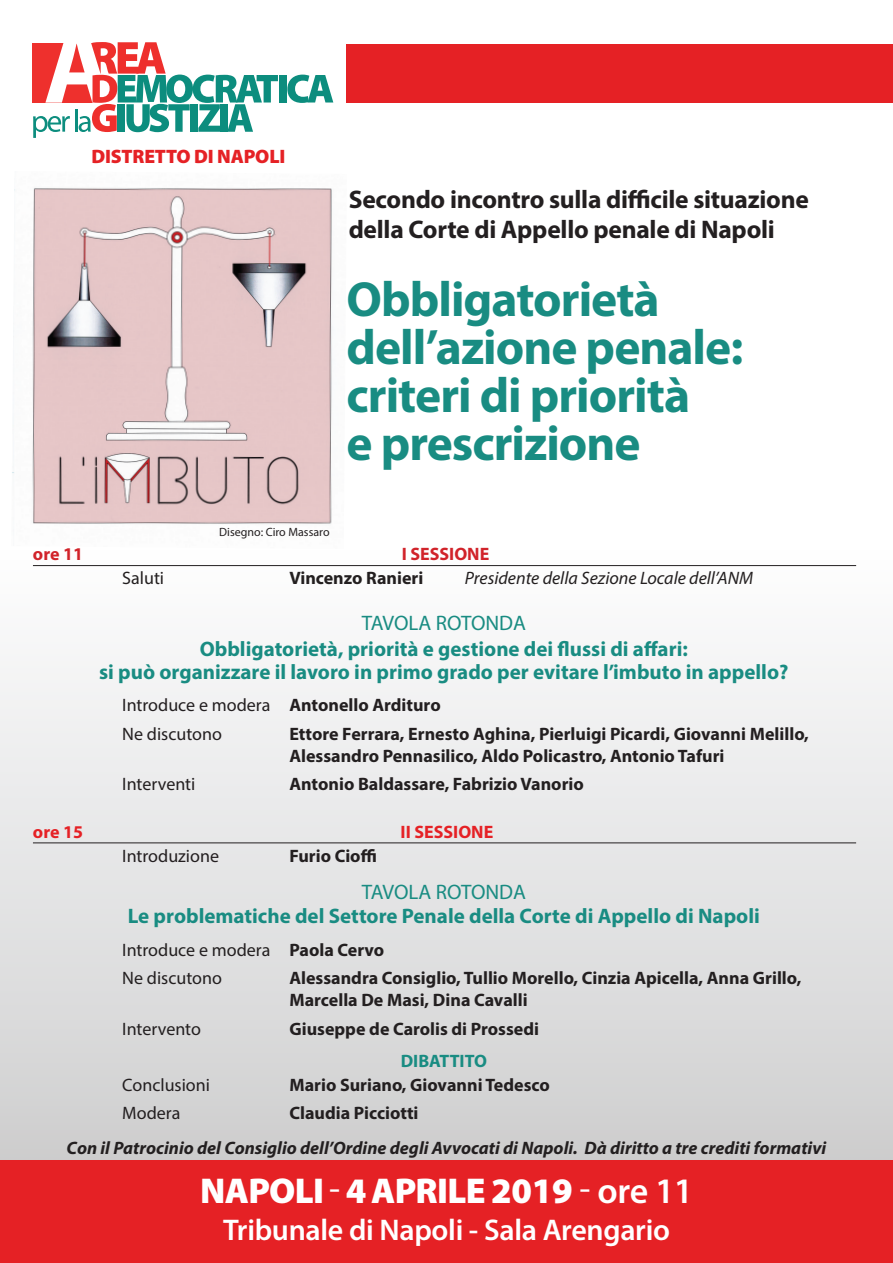
<style>
.page{position:relative;width:893px;height:1263px;background:#fff}
.page>*{position:absolute;margin:0;border:0;box-sizing:border-box;transform-origin:0 0}
.t1{font:700 49.5px/48px "Myriad Pro";letter-spacing:-.02em;color:#198c82}
.t2{font:900 36px "Myriad Pro";letter-spacing:-.02em;color:#fff}
.t3{font:600 30px "Myriad Pro";letter-spacing:-.01em;color:#fff}
.t4{font:700 25.5px/29.7px "Myriad Pro";letter-spacing:-.01em;color:#231f20}
.t5{font:700 21px/22.5px "Myriad Pro";color:#198c82;text-align:center}
.t6{font:21px "Myriad Pro";color:#198c82}
.t7{font:900 19.5px "Myriad Pro";letter-spacing:-.01em;color:#e52125}
.t8{font:700 18px/22.5px "Myriad Pro";color:#231f20}
.t9{font:18px/28.2px "Myriad Pro";color:#231f20}
.t10{font:italic 700 18px "Myriad Pro";color:#231f20}
.t11{font:italic 18px "Myriad Pro";color:#231f20}
.t12{font:700 18px "Myriad Pro";color:#e52125}
.t13{font:700 18px "Myriad Pro";color:#d1232a}
.t14{font:700 18px "Myriad Pro";color:#198c82}
.t15{font:12px "Myriad Pro";color:#231f20}
.s1{font-weight:700}
.s2{font-weight:400}
.s3{font-weight:600}
</style>
<div class="page">
<div style="left:0;top:547px;width:893px;height:614px;background:linear-gradient(to bottom,#fefeff,#cfcfcf)"></div>
<svg style="left:33px;top:42px;width:245px;height:96px"></svg>
<div style="left:279px;top:75px;width:7px;height:28px;background:#0c8d7e"></div>
<svg style="left:287px;top:75px;width:46px;height:28px"></svg>
<div style="left:347px;top:44px;width:546px;height:59px;background:#e52125"></div>
<div style="left:0;top:1161px;width:893px;height:102px;background:#e52125"></div>
<img style="left:11px;top:188px;width:336px;height:361px">
<hr style="left:33px;top:565px;width:823px;height:1px;background:#231f20">
<hr style="left:33px;top:843px;width:823px;height:1px;background:#231f20">
<p class="t7" style="left:91px;top:146px;width:195px">DISTRETTO DI NAPOLI</p>
<h3 class="t4" style="left:349px;top:184px;width:462px">Secondo incontro sulla difficile situazione della Corte di Appello penale di Napoli</h3>
<h1 class="t1" style="left:347px;top:273px;width:398px">Obbligatorietà dell’azione penale: criteri di priorità<br>e prescrizione</h1>
<p class="t15" style="left:219px;top:525px;width:112px">Disegno: Ciro Massaro</p>
<p class="t13" style="left:33px;top:542px;width:52px">ore 11</p>
<p class="t13" style="left:402px;top:542px;width:89px">I SESSIONE</p>
<p class="t9" style="left:122px;top:564px;width:43px">Saluti</p>
<p class="t8" style="left:289px;top:566px;width:135px">Vincenzo Ranieri</p>
<p class="t11" style="left:465px;top:567px;width:290px">Presidente della Sezione Locale dell’ANM</p>
<p class="t6" style="left:362px;top:610px;width:166px">TAVOLA ROTONDA</p>
<p class="t5" style="left:99px;top:637px;width:691px">Obbligatorietà, priorità e gestione dei flussi di affari:<br>si può organizzare il lavoro in primo grado per evitare l’imbuto in appello?</p>
<p class="t9" style="left:122px;top:691px;width:320px">Introduce e modera <span class="s1">Antonello Ardituro<br></span>Ne discutono</p>
<p class="t8" style="left:289px;top:722px;width:521px">Ettore Ferrara, Ernesto Aghina, Pierluigi Picardi, Giovanni Melillo,<br>Alessandro Pennasilico, Aldo Policastro, Antonio Tafuri</p>
<p class="t9" style="left:122px;top:770px;width:75px">Interventi</p>
<p class="t8" style="left:289px;top:772px;width:296px">Antonio Baldassare, Fabrizio Vanorio</p>
<p class="t12" style="left:33px;top:820px;width:52px">ore 15</p>
<p class="t12" style="left:401px;top:820px;width:94px">II SESSIONE</p>
<p class="t9" style="left:122px;top:842px;width:98px">Introduzione</p>
<p class="t8" style="left:289px;top:844px;width:89px">Furio Cioffi</p>
<p class="t6" style="left:362px;top:879px;width:166px">TAVOLA ROTONDA</p>
<p class="t5" style="left:128px;top:904px;width:634px">Le problematiche del Settore Penale della Corte di Appello di Napoli</p>
<p class="t9" style="left:122px;top:935px;width:264px">Introduce e modera <span class="s1">Paola Cervo<br></span>Ne discutono</p>
<p class="t8" style="left:289px;top:966px;width:513px">Alessandra Consiglio, Tullio Morello, Cinzia Apicella, Anna Grillo,<br>Marcella De Masi, Dina Cavalli</p>
<p class="t9" style="left:122px;top:1014px;width:80px">Intervento</p>
<p class="t8" style="left:289px;top:1017px;width:251px">Giuseppe de Carolis di Prossedi</p>
<p class="t14" style="left:401px;top:1049px;width:88px">DIBATTITO</p>
<p class="t9" style="left:122px;top:1071px;width:89px">Conclusioni</p>
<p class="t8" style="left:289px;top:1073px;width:262px">Mario Suriano, Giovanni Tedesco</p>
<p class="t9" style="left:122px;top:1099px;width:60px">Modera</p>
<p class="t8" style="left:289px;top:1101px;width:131px">Claudia Picciotti</p>
<p class="t10" style="left:67px;top:1136px;width:761px">Con il Patrocinio del Consiglio dell’Ordine degli Avvocati di Napoli. Dà diritto a tre crediti formativi</p>
<h2 class="t2" style="left:200px;top:1170px;width:495px">NAPOLI <span class="s2">-</span> 4 APRILE 2019 <span class="s2">-</span> <span class="s3">ore 11</span></h2>
<h3 class="t3" style="left:223px;top:1211px;width:448px">Tribunale di Napoli - Sala Arengario</h3>
</div>
